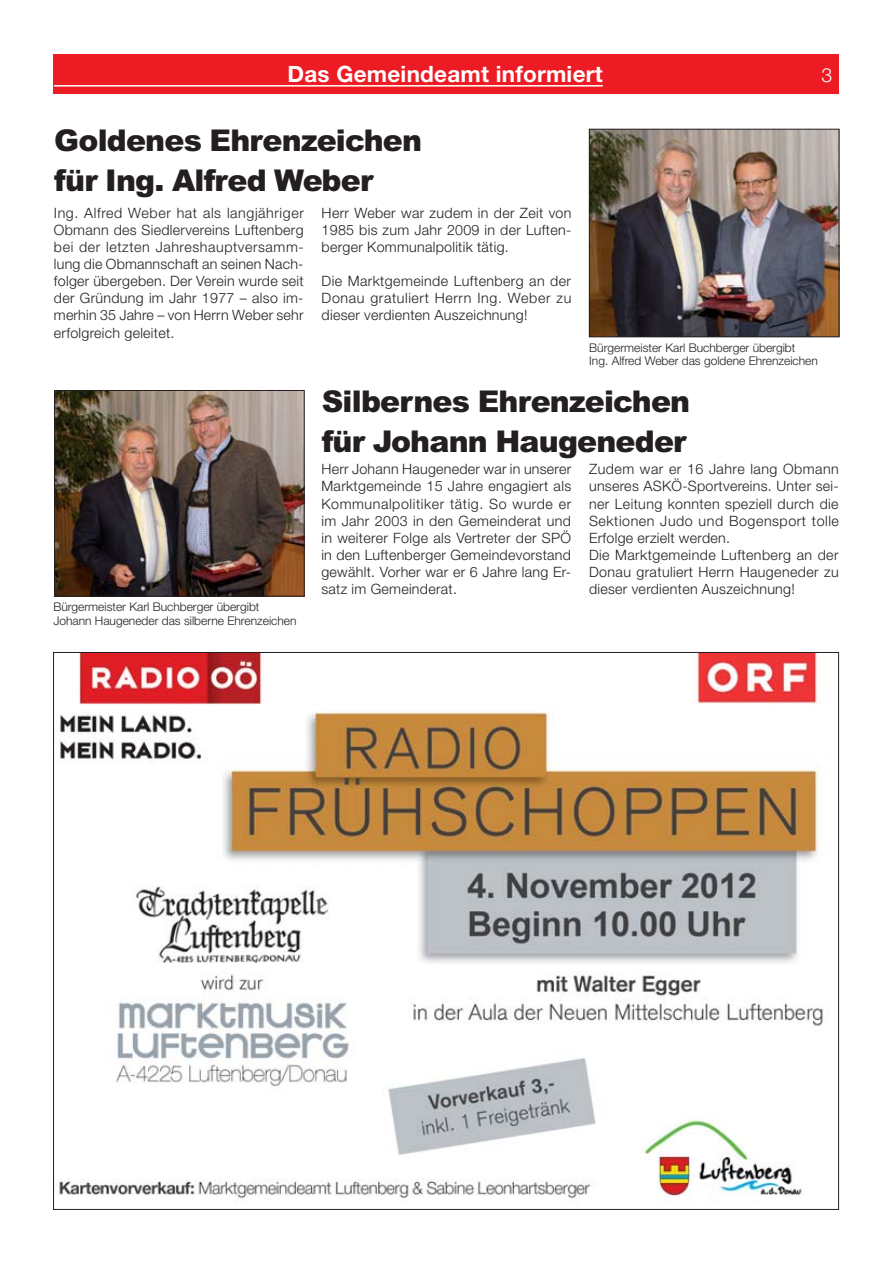
<style>
.page{position:relative;width:893px;height:1263px;background:#fff}
.page>*{position:absolute;margin:0;border:0;box-sizing:border-box;transform-origin:0 0}
.t1{font:900 30px/40.5px "Arial";letter-spacing:-.025em;color:#231f20}
.t2{font:700 22.5px "Helvetica Neue LT Std";letter-spacing:.01em;color:#fff}
.t3{font:300 19.5px "Helvetica Neue LT Std";color:#fff}
.t4{font:300 14.25px/17.1px "Helvetica Neue LT Std";letter-spacing:.02em;color:#231f20;text-align:justify}
.t5{font:300 12px/13.5px "Helvetica Neue LT Std";color:#231f20}
</style>
<div class="page">
<img style="left:591px;top:131px;width:246px;height:204px">
<div style="left:589px;top:129px;width:250px;height:208px;border:1px solid #231f20"></div>
<img style="left:56px;top:392px;width:246px;height:202px">
<div style="left:54px;top:390px;width:250px;height:206px;border:1px solid #231f20"></div>
<div style="left:54px;top:54px;width:785px;height:40px;background:#ed1c24"></div>
<hr style="left:54px;top:85px;width:549px;height:2px;background:#fff">
<img style="left:59px;top:654px;width:766px;height:550px">
<h2 class="t2" style="left:288px;top:66px;width:317px">Das Gemeindeamt informiert</h2>
<h3 class="t3" style="left:821px;top:68px;width:12px">3</h3>
<h1 class="t1" style="left:54px;top:123px;width:369px">Goldenes Ehrenzeichen für Ing. Alfred Weber</h1>
<p class="t4" style="left:54px;top:205px;width:251px">Ing. Alfred Weber hat als langjähriger Obmann des Siedlervereins Luftenberg bei der letzten Jahreshauptversamm&shy;lung die Obmannschaft an seinen Nach&shy;folger übergeben. Der Verein wurde seit der Gründung im Jahr 1977 – also im&shy;merhin 35 Jahre – von Herrn Weber sehr erfolgreich geleitet.</p>
<p class="t4" style="left:322px;top:205px;width:251px">Herr Weber war zudem in der Zeit von 1985 bis zum Jahr 2009 in der Luften&shy;berger Kommunalpolitik tätig.</p>
<p class="t4" style="left:322px;top:274px;width:251px">Die Marktgemeinde Luftenberg an der Donau gratuliert Herrn Ing. Weber zu dieser verdienten Auszeichnung!</p>
<p class="t5" style="left:589px;top:342px;width:230px">Bürgermeister Karl Buchberger übergibt<br>Ing. Alfred Weber das goldene Ehrenzeichen</p>
<h1 class="t1" style="left:322px;top:384px;width:370px">Silbernes Ehrenzeichen für Johann Haugeneder</h1>
<p class="t5" style="left:53px;top:601px;width:245px">Bürgermeister Karl Buchberger übergibt<br>Johann Haugeneder das silberne Ehrenzeichen</p>
<p class="t4" style="left:321px;top:462px;width:251px">Herr Johann Haugeneder war in unserer Marktgemeinde 15 Jahre engagiert als Kommunalpolitiker tätig. So wurde er im Jahr 2003 in den Gemeinderat und in weiterer Folge als Vertreter der SPÖ in den Luftenberger Gemeindevorstand gewählt. Vorher war er 6 Jahre lang Er&shy;satz im Gemeinderat.</p>
<p class="t4" style="left:589px;top:462px;width:251px;text-align:left">Zudem war er 16 Jahre lang Obmann unseres ASKÖ-Sportvereins. Unter sei&shy;ner Leitung konnten speziell durch die Sektionen Judo und Bogensport tolle Erfolge erzielt werden.<br>Die Marktgemeinde Luftenberg an der Donau gratuliert Herrn Haugeneder zu dieser verdienten Auszeichnung!</p>
</div>
